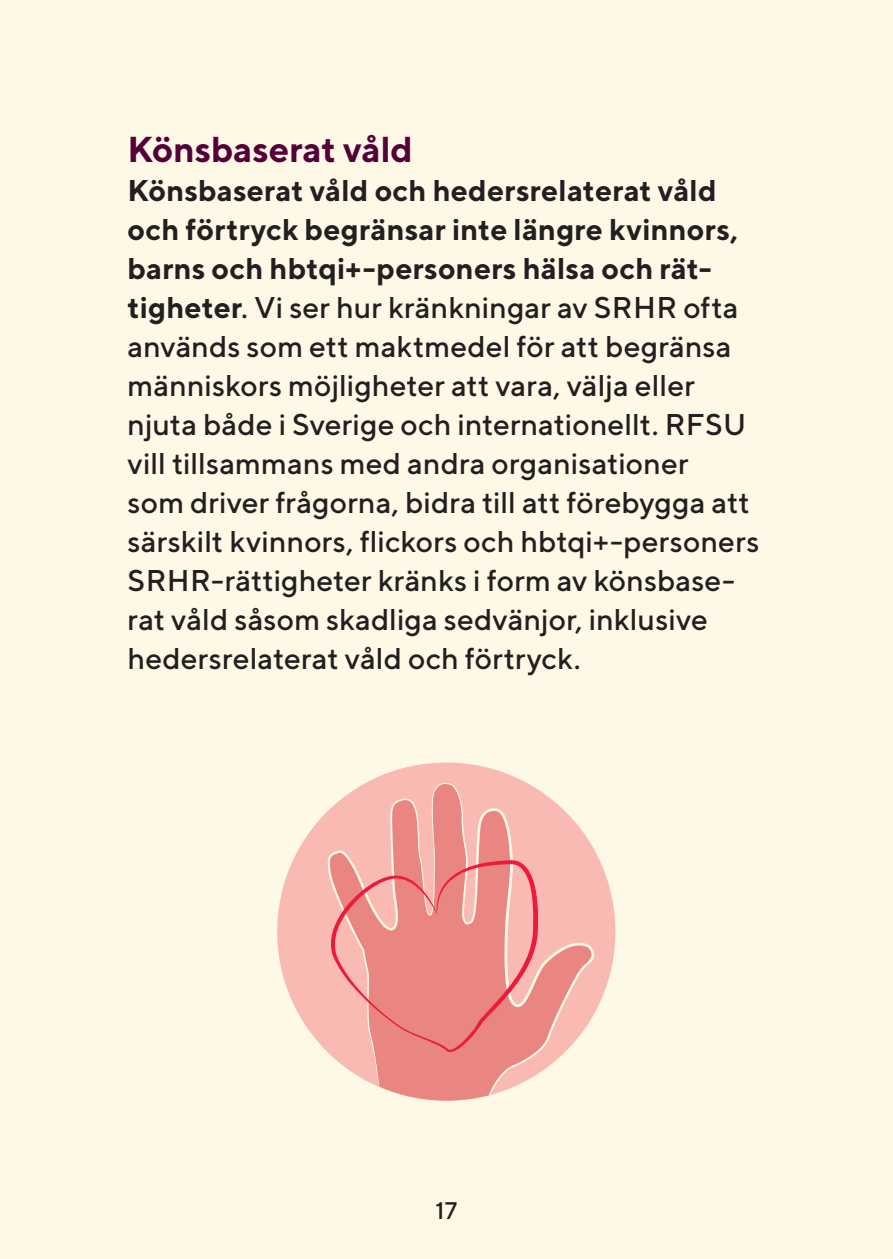
<style>
.page{position:relative;width:893px;height:1259px;background:#fef9e7}
.page>*{position:absolute;margin:0;border:0;box-sizing:border-box;transform-origin:0 0}
.bröd{font:700 36px "TT Norms";letter-spacing:-.005em;color:#550038}
.bröd-2{font:500 30px/39px "TT Norms";letter-spacing:.005em;color:#231f20}
.rubbe3{font:500 24px "TT Norms";color:#231f20}
.s1{font-weight:700}
</style>
<div class="page">
<div style="left:277px;top:762px;width:338px;height:338px;background:#f9bab4;border-radius:50%"></div>
<svg style="left:328px;top:782px;width:268px;height:318px"></svg>
<svg style="left:328px;top:860px;width:210px;height:194px"></svg>
<p class="bröd" style="left:128px;top:127px;width:287px">Könsbaserat våld</p>
<p class="bröd-2" style="left:128px;top:170px;width:633px"><span class="s1">Könsbaserat våld och hedersrelaterat våld och förtryck begränsar inte längre kvinnors, barns och hbtqi+-personers hälsa och rät&shy;tigheter</span>. Vi ser hur kränkningar av SRHR ofta används som ett maktmedel för att begränsa människors möjligheter att vara, välja eller njuta både i Sverige och internationellt. RFSU vill tillsammans med andra organisationer<br>som driver frågorna, bidra till att förebygga att särskilt kvinnors, flickors och hbtqi+-personers SRHR-rättigheter kränks i form av könsbase&shy;rat våld såsom skadliga sedvänjor, inklusive hedersrelaterat våld och förtryck.</p>
<p class="rubbe3" style="left:435px;top:1195px;width:24px">17</p>
</div>
